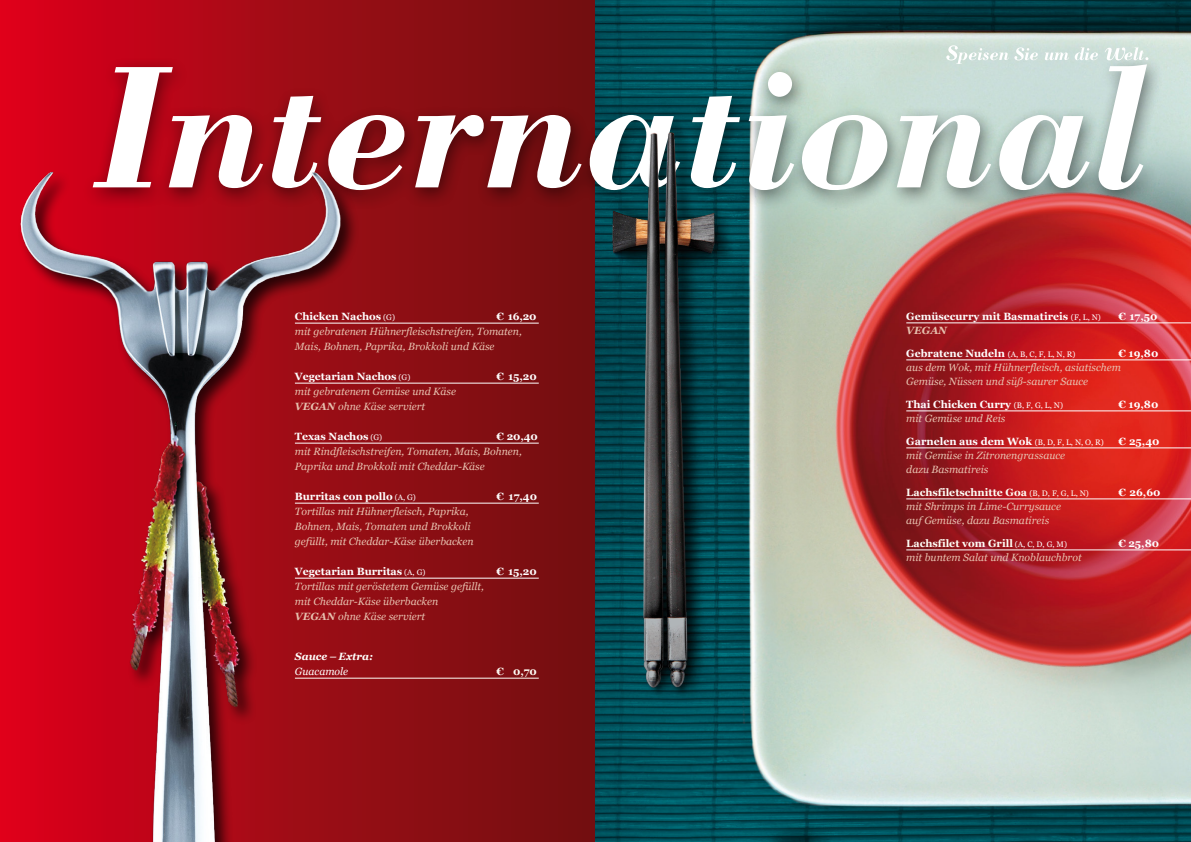
<style>
.page{position:relative;width:1191px;height:842px;background:#fff}
.page>*{position:absolute;margin:0;border:0;box-sizing:border-box;transform-origin:0 0}
.t1{font:italic 700 180.1px "Bodoni Std";color:#fff}
.t2{font:italic 10.5px/15px "Georgia";color:#e7c1af}
.t3{font:700 10.5px/23px "Georgia";color:#fff}
.t4{font:700 10.5px "Georgia";color:#fffef6}
.t5{font:italic 700 10.5px "Georgia";color:#fffffc}
.t6{font:italic 10.5px "Georgia";color:#fffffc}
.s1{font-weight:400;font-size:8px}
.s2{font-weight:700}
.s3{font-style:italic;color:#e7c1af}
.s4{font-weight:400;font-style:italic;color:#e7c1af}
.s5{font-weight:400;font-size:8px;color:#fff}
</style>
<div class="page">
<div style="left:0;top:0;width:595px;height:842px;background:linear-gradient(to right,#db011b,#6c1210)"></div>
<img style="left:656px;top:0;width:535px;height:842px">
<div style="left:81px;top:55px;width:1082px;height:156px;background:#000;opacity:.5"></div>
<svg style="left:946px;top:45px;width:62px;height:19px"></svg>
<svg style="left:1014px;top:47px;width:23px;height:13px"></svg>
<svg style="left:1044px;top:47px;width:54px;height:13px"></svg>
<svg style="left:1104px;top:47px;width:44px;height:13px"></svg>
<img style="left:0;top:146px;width:656px;height:696px">
<img style="left:595px;top:0;width:142px;height:841px">
<hr style="left:906px;top:323px;width:285px;height:1px;background:#fff">
<hr style="left:906px;top:360px;width:285px;height:1px;background:#fff">
<hr style="left:906px;top:411px;width:285px;height:1px;background:#fff">
<hr style="left:906px;top:448px;width:285px;height:1px;background:#fff">
<hr style="left:906px;top:499px;width:285px;height:1px;background:#fff">
<hr style="left:906px;top:550px;width:285px;height:1px;background:#fff">
<h1 class="t1" style="left:90px;top:16px;width:1055px">International</h1>
<p class="t3" style="left:295px;top:304px;width:102px">Chicken Nachos <span class="s1">(G)</span></p>
<p class="t3" style="left:496px;top:304px;width:41px">€ 16,20</p>
<p class="t2" style="left:295px;top:323px;width:228px">mit gebratenen Hühnerfleischstreifen, Tomaten,<br>Mais, Bohnen, Paprika, Brokkoli und Käse</p>
<p class="t3" style="left:295px;top:364px;width:117px">Vegetarian Nachos <span class="s1">(G)</span></p>
<p class="t3" style="left:496px;top:364px;width:42px">€ 15,20</p>
<p class="t2" style="left:295px;top:383px;width:163px">mit gebratenem Gemüse und Käse<br><span class="s2">VEGAN</span> ohne Käse serviert</p>
<p class="t3" style="left:295px;top:424px;width:89px">Texas Nachos <span class="s1">(G)</span></p>
<p class="t3" style="left:496px;top:424px;width:43px">€ 20,40</p>
<p class="t2" style="left:295px;top:443px;width:228px">mit Rindfleischstreifen, Tomaten, Mais, Bohnen,<br>Paprika und Brokkoli mit Cheddar-Käse</p>
<p class="t3" style="left:295px;top:484px;width:123px">Burritas con pollo <span class="s1">(A, G)</span></p>
<p class="t3" style="left:496px;top:484px;width:42px">€ 17,40</p>
<p class="t2" style="left:295px;top:503px;width:180px">Tortillas mit Hühnerfleisch, Paprika,<br>Bohnen, Mais, Tomaten und Brokkoli gefüllt, mit Cheddar-Käse überbacken</p>
<p class="t3" style="left:295px;top:559px;width:132px">Vegetarian Burritas <span class="s1">(A, G)</span></p>
<p class="t3" style="left:496px;top:559px;width:42px">€ 15,20</p>
<p class="t2" style="left:295px;top:578px;width:191px">Tortillas mit geröstetem Gemüse gefüllt, mit Cheddar-Käse überbacken<br><span class="s2">VEGAN</span> ohne Käse serviert</p>
<p class="t5" style="left:295px;top:649px;width:80px">Sauce – Extra:</p>
<p class="t6" style="left:295px;top:664px;width:55px">Guacamole</p>
<p class="t4" style="left:496px;top:663px;width:42px">€ 0,70</p>
<p class="t3" style="left:906px;top:304px;width:196px">Gemüsecurry mit Basmatireis <span class="s1">(F, L, N)</span></p>
<p class="t3" style="left:1118px;top:304px;width:41px">€ 17,50</p>
<p class="t3" style="left:906px;top:318px;width:171px"><span class="s3">VEGAN<br></span>Gebratene Nudeln <span class="s1">(A, B, C, F, L, N, R)</span></p>
<p class="t3" style="left:1118px;top:341px;width:42px">€ 19,80</p>
<p class="t2" style="left:906px;top:360px;width:216px;line-height:14px">aus dem Wok, mit Hühnerfleisch, asiatischem<br>Gemüse, Nüssen und süß-saurer Sauce</p>
<p class="t3" style="left:906px;top:392px;width:158px">Thai Chicken Curry <span class="s1">(B, F, G, L, N)</span></p>
<p class="t3" style="left:1118px;top:392px;width:42px">€ 19,80</p>
<p class="t3" style="left:906px;top:406px;width:199px"><span class="s4">mit Gemüse und Reis<br></span>Garnelen aus dem Wok <span class="s1">(B, D, F, L, N, O, R)</span></p>
<p class="t3" style="left:1118px;top:429px;width:43px">€ 25,40</p>
<p class="t2" style="left:906px;top:448px;width:160px;line-height:14px">mit Gemüse in Zitronengrassauce dazu Basmatireis</p>
<p class="t4" style="left:906px;top:484px;width:184px">Lachsfiletschnitte Goa <span class="s1">(B, D, F, G, L, N)</span></p>
<p class="t3" style="left:1118px;top:480px;width:44px">€ 26,60</p>
<p class="t2" style="left:906px;top:499px;width:156px;line-height:14px">mit Shrimps in Lime-Currysauce auf Gemüse, dazu Basmatireis</p>
<p class="t4" style="left:906px;top:535px;width:162px">Lachsfilet vom Grill <span class="s5">(A, C, D, G, M)</span></p>
<p class="t3" style="left:1118px;top:531px;width:42px">€ 25,80</p>
<p class="t2" style="left:906px;top:549px;width:177px">mit buntem Salat und Knoblauchbrot</p>
</div>
